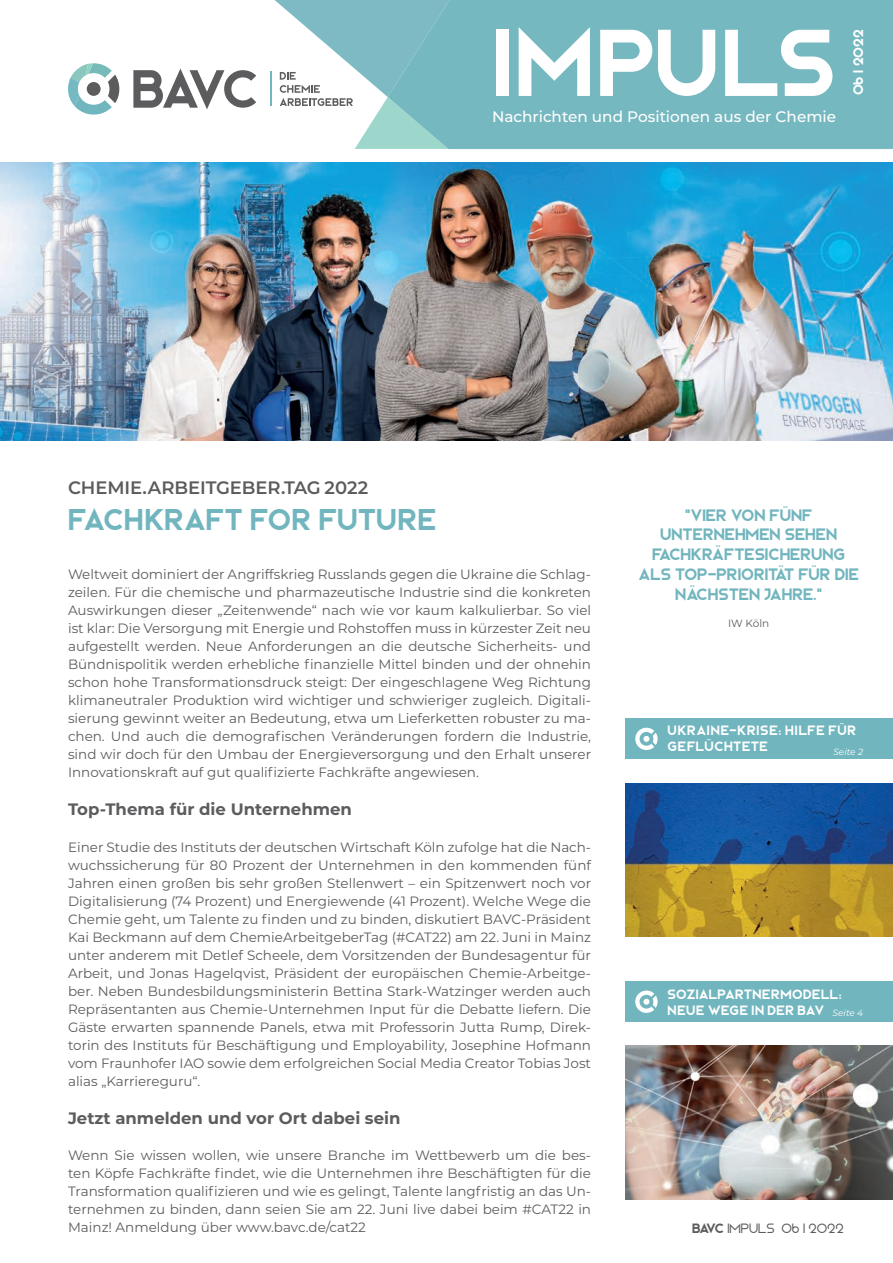
<style>
.page{position:relative;width:893px;height:1263px;background:#fff}
.page>*{position:absolute;margin:0;border:0;box-sizing:border-box;transform-origin:0 0}
.t1{font:94.5px "Bjorn";letter-spacing:.025em;color:#fff}
.t2{font:30px "Bjorn";color:#71b5be}
.t3{font:600 18px "Montserrat";letter-spacing:-.005em;color:#5c5c5f}
.t4{font:16.5px/19.8px "Bjorn";color:#71b5be;text-align:center}
.t5{font:700 16.5px "Montserrat";color:#5c5c5f}
.t6{font:500 15.3px "Montserrat";color:#fff}
.t7{font:13.95px "Bjorn";color:#fff}
.t8{font:13.5px/18px "Montserrat";color:#5c5c5f;text-align:justify}
.t9{font:13.5px/16.2px "Bjorn";letter-spacing:.035em;color:#fff}
.t10{font:300 13.5px "Bjorn";color:#5c5c5f}
.t11{font:10.5px "Montserrat";letter-spacing:-.005em;color:#5c5c5f}
.t12{font:italic 9px "Montserrat";color:#fff}
.s1{font-weight:400}
</style>
<div class="page">
<svg style="left:133px;top:69px;width:123px;height:40px"></svg>
<hr style="left:270px;top:72px;width:1px;height:34px;background:#71b5be">
<svg style="left:68px;top:63px;width:51px;height:52px"></svg>
<svg style="left:275px;top:0;width:618px;height:149px;background:#86c0c6"></svg>
<div style="left:626px;top:719px;width:267px;height:40px;background:#71b5be"></div>
<div style="left:626px;top:981px;width:267px;height:41px;background:#71b5be"></div>
<img style="left:626px;top:783px;width:267px;height:153px">
<img style="left:626px;top:1046px;width:267px;height:153px">
<svg style="left:635px;top:728px;width:23px;height:22px"></svg>
<svg style="left:635px;top:990px;width:23px;height:23px"></svg>
<img style="left:0;top:163px;width:893px;height:278px">
<h1 class="t1" style="left:492px;top:7px;width:346px">IMPULS</h1>
<p class="t7" style="left:850px;top:95px;width:67px;rotate:-90deg">06 I 2022</p>
<p class="t6" style="left:492px;top:106px;width:346px">Nachrichten und Positionen aus der Chemie</p>
<h3 class="t3" style="left:68px;top:475px;width:302px">CHEMIE.ARBEITGEBER.TAG 2022</h3>
<h2 class="t2" style="left:68px;top:502px;width:370px">FACHKRAFT FOR FUTURE</h2>
<p class="t8" style="left:68px;top:564px;width:525px">Weltweit dominiert der Angriffskrieg Russlands gegen die Ukraine die Schlag&shy;zeilen. Für die chemische und pharmazeutische Industrie sind die konkreten Auswirkungen dieser „Zeitenwende“ nach wie vor kaum kalkulierbar. So viel ist klar: Die Versorgung mit Energie und Rohstoffen muss in kürzester Zeit neu aufgestellt werden. Neue Anforderungen an die deutsche Sicherheits- und Bündnispolitik werden erhebliche finanzielle Mittel binden und der ohnehin schon hohe Transformationsdruck steigt: Der eingeschlagene Weg Richtung klimaneutraler Produktion wird wichtiger und schwieriger zugleich. Digitali&shy;sierung gewinnt weiter an Bedeutung, etwa um Lieferketten robuster zu ma&shy;chen. Und auch die demografischen Veränderungen fordern die Industrie, sind wir doch für den Umbau der Energieversorgung und den Erhalt unserer Innovationskraft auf gut qualifizierte Fachkräfte angewiesen.</p>
<p class="t5" style="left:68px;top:797px;width:285px">Top-Thema für die Unternehmen</p>
<p class="t8" style="left:68px;top:838px;width:525px">Einer Studie des Instituts der deutschen Wirtschaft Köln zufolge hat die Nach&shy;wuchssicherung für 80 Prozent der Unternehmen in den kommenden fünf Jahren einen großen bis sehr großen Stellenwert – ein Spitzenwert noch vor Digitalisierung (74 Prozent) und Energiewende (41 Prozent). Welche Wege die Chemie geht, um Talente zu finden und zu binden, diskutiert BAVC-Präsident Kai Beckmann auf dem ChemieArbeitgeberTag (#CAT22) am 22. Juni in Mainz unter anderem mit Detlef Scheele, dem Vorsitzenden der Bundesagentur für Arbeit, und Jonas Hagelqvist, Präsident der europäischen Chemie-Arbeitge&shy;ber. Neben Bundesbildungsministerin Bettina Stark-Watzinger werden auch Repräsentanten aus Chemie-Unternehmen Input für die Debatte liefern. Die Gäste erwarten spannende Panels, etwa mit Professorin Jutta Rump, Direk&shy;torin des Instituts für Beschäftigung und Employability, Josephine Hofmann vom Fraunhofer IAO sowie dem erfolgreichen Social Media Creator Tobias Jost alias „Karriereguru“.</p>
<p class="t5" style="left:68px;top:1106px;width:334px">Jetzt anmelden und vor Ort dabei sein</p>
<p class="t8" style="left:68px;top:1146px;width:525px">Wenn Sie wissen wollen, wie unsere Branche im Wettbewerb um die bes&shy;ten Köpfe Fachkräfte findet, wie die Unternehmen ihre Beschäftigten für die Transformation qualifizieren und wie es gelingt, Talente langfristig an das Un&shy;ternehmen zu binden, dann seien Sie am 22. Juni live dabei beim #CAT22 in Mainz! Anmeldung über www.bavc.de/cat22</p>
<p class="t4" style="left:638px;top:505px;width:222px">"VIER VON FÜNF<br>UNTERNEHMEN SEHEN<br>FACHKRÄFTESICHERUNG<br>ALS TOP-PRIORITÄT FÜR DIE<br>NÄCHSTEN JAHRE.“</p>
<p class="t11" style="left:728px;top:616px;width:43px">IW Köln</p>
<p class="t9" style="left:668px;top:722px;width:190px">UKRAINE-KRISE: HILFE FÜR<br>GEFLÜCHTETE</p>
<p class="t12" style="left:833px;top:745px;width:31px">Seite 2</p>
<p class="t9" style="left:668px;top:986px;width:175px">SOZIALPARTNERMODELL:<br>NEUE WEGE IN DER BAV</p>
<p class="t12" style="left:833px;top:1007px;width:32px">Seite 4</p>
<p class="t10" style="left:692px;top:1220px;width:153px"><span class="s1">BAVC</span> IMPULS 06 I 2022</p>
</div>
